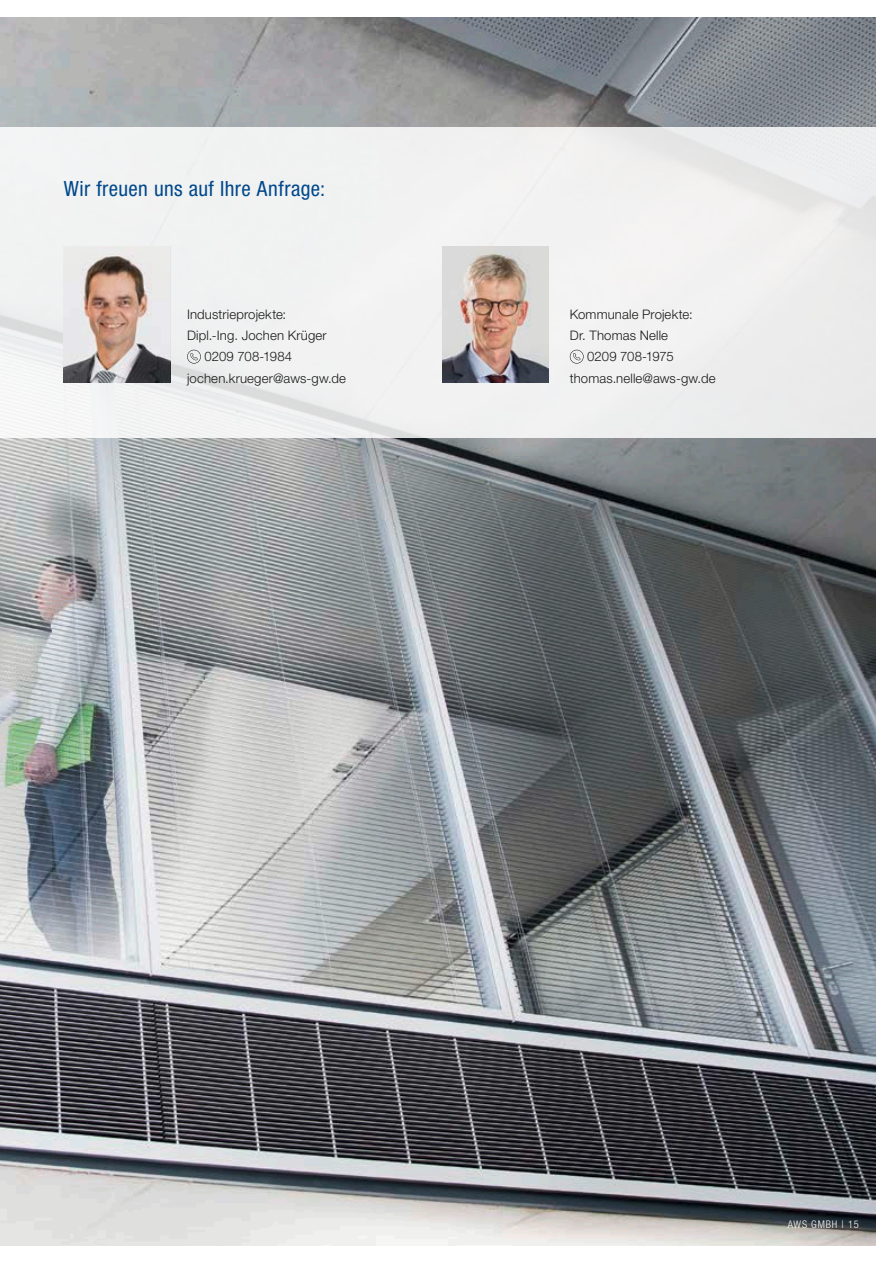
<style>
.page{position:relative;width:893px;height:1263px;background:#fff}
.page>*{position:absolute;margin:0;border:0;box-sizing:border-box;transform-origin:0 0}
.H2-P___GW-Blau{font:condensed 21px "Helvetica Neue LT Pro";letter-spacing:.02em;color:#00488b}
.B2-P___schwarz_linksb{font:300 13.2px "Helvetica Neue LT Pro";letter-spacing:.01em;color:#1a1918}
.B2-P___schwarz_linksb-2{font:300 13.2px "Helvetica Neue LT Pro";letter-spacing:-.015em;color:#1a1918}
.S-P___Seitenzahl___GW_Blau{font:300 condensed 10.5px "Helvetica Neue LT Pro";letter-spacing:.08em;color:#fff}
</style>
<div class="page">
<img style="left:0;top:17px;width:876px;height:1229px">
<div style="left:0;top:128px;width:876px;height:310px;background:#f1f2f2"></div>
<svg style="left:187px;top:350px;width:14px;height:14px"></svg>
<svg style="left:570px;top:350px;width:14px;height:14px"></svg>
<img style="left:442px;top:247px;width:107px;height:136px">
<img style="left:64px;top:247px;width:106px;height:136px">
<p class="H2-P___GW-Blau" style="left:64px;top:176px;width:263px">Wir freuen uns auf Ihre Anfrage:</p>
<p class="B2-P___schwarz_linksb" style="left:187px;top:306px;width:101px">Industrieprojekte:</p>
<p class="B2-P___schwarz_linksb" style="left:187px;top:327px;width:141px">Dipl.-Ing. Jochen Krüger</p>
<p class="B2-P___schwarz_linksb" style="left:205px;top:349px;width:89px">0209 708-1984</p>
<p class="B2-P___schwarz_linksb" style="left:187px;top:370px;width:161px">jochen.krueger@aws-gw.de</p>
<p class="B2-P___schwarz_linksb" style="left:570px;top:306px;width:124px">Kommunale Projekte:</p>
<p class="B2-P___schwarz_linksb" style="left:570px;top:327px;width:100px">Dr. Thomas Nelle</p>
<p class="B2-P___schwarz_linksb-2" style="left:587px;top:349px;width:88px">0209 708-1975</p>
<p class="B2-P___schwarz_linksb" style="left:570px;top:370px;width:147px">thomas.nelle@aws-gw.de</p>
<p class="S-P___Seitenzahl___GW_Blau" style="left:788px;top:1218px;width:73px">AWS GMBH | 15</p>
</div>
